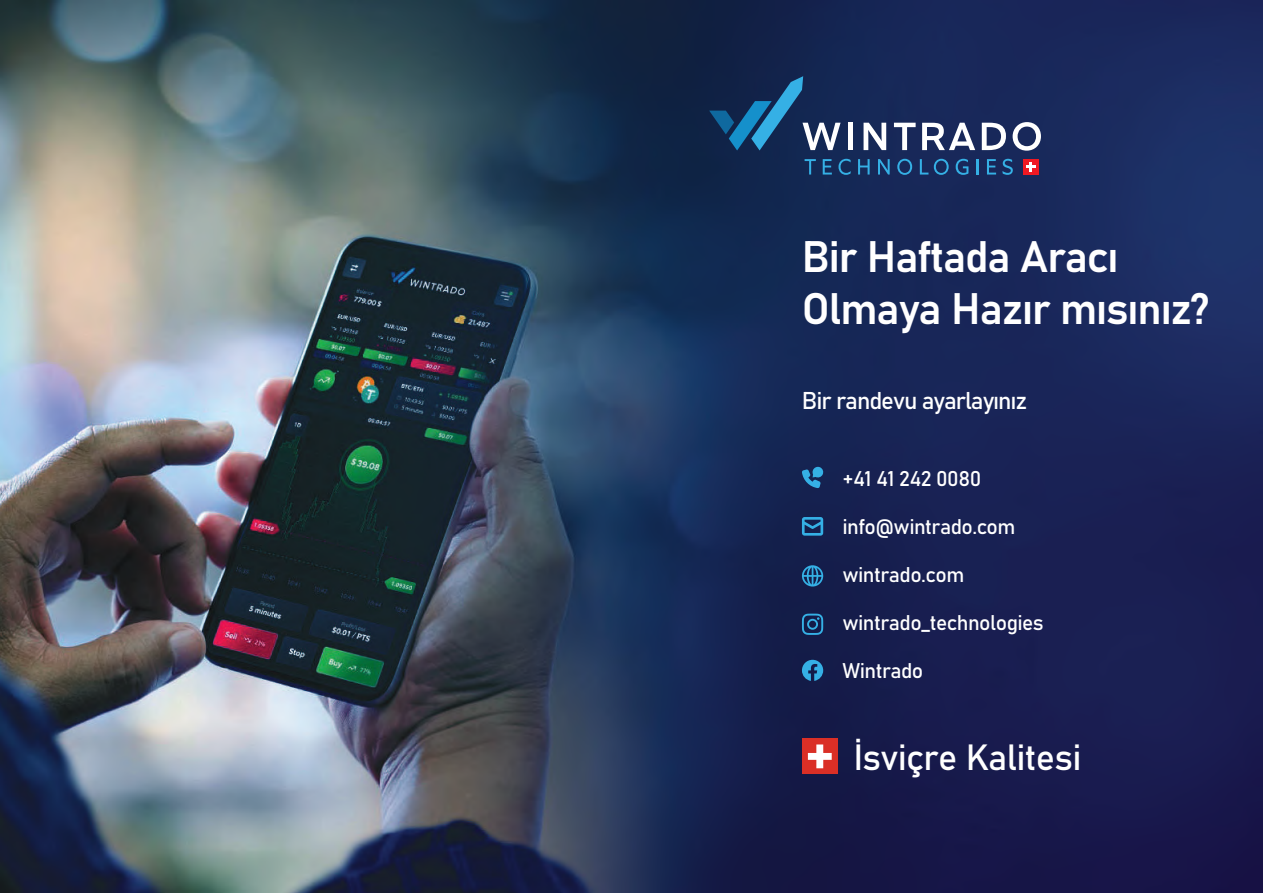
<style>
.page{position:relative;width:1263px;height:893px;background:#fff}
.page>*{position:absolute;margin:0;border:0;box-sizing:border-box;transform-origin:0 0}
.t1{font:43.5px/52.2px "Bahnschrift";letter-spacing:-.025em;color:#fff}
.t2{font:36px "Bahnschrift";letter-spacing:-.02em;color:#fff}
.t3{font:24px "Bahnschrift";letter-spacing:-.045em;color:#fff}
.t4{font:21px "Bahnschrift";letter-spacing:-.025em;color:#fff}
</style>
<div class="page">
<img style="left:0;top:0;width:1263px;height:893px">
<div style="left:848px;top:123px;width:5px;height:27px;background:#fff"></div>
<svg style="left:863px;top:123px;width:23px;height:27px"></svg>
<svg style="left:894px;top:123px;width:22px;height:27px"></svg>
<svg style="left:982px;top:123px;width:24px;height:27px"></svg>
<svg style="left:1012px;top:122px;width:29px;height:29px"></svg>
<svg style="left:922px;top:123px;width:53px;height:27px"></svg>
<svg style="left:804px;top:159px;width:12px;height:16px"></svg>
<svg style="left:823px;top:159px;width:9px;height:16px"></svg>
<svg style="left:838px;top:159px;width:13px;height:16px"></svg>
<svg style="left:858px;top:159px;width:12px;height:16px"></svg>
<svg style="left:878px;top:159px;width:12px;height:16px"></svg>
<svg style="left:897px;top:159px;width:15px;height:16px"></svg>
<svg style="left:920px;top:159px;width:8px;height:16px"></svg>
<svg style="left:934px;top:159px;width:15px;height:16px"></svg>
<svg style="left:956px;top:159px;width:12px;height:16px"></svg>
<svg style="left:976px;top:159px;width:2px;height:16px"></svg>
<svg style="left:987px;top:159px;width:9px;height:16px"></svg>
<svg style="left:1002px;top:159px;width:11px;height:16px"></svg>
<div style="left:1023px;top:159px;width:15px;height:16px;background:#ef1923"></div>
<svg style="left:1026px;top:162px;width:9px;height:10px"></svg>
<svg style="left:709px;top:76px;width:131px;height:74px;background:#204871"></svg>
<div style="left:802px;top:738px;width:36px;height:36px;background:#da2f26"></div>
<svg style="left:808px;top:744px;width:24px;height:24px"></svg>
<svg style="left:802px;top:467px;width:22px;height:21px"></svg>
<svg style="left:802px;top:517px;width:21px;height:19px"></svg>
<svg style="left:802px;top:565px;width:21px;height:21px"></svg>
<svg style="left:802px;top:614px;width:21px;height:21px"></svg>
<svg style="left:802px;top:660px;width:21px;height:21px"></svg>
<h1 class="t1" style="left:802px;top:228px;width:409px">Bir Haftada Aracı<br>Olmaya Hazır mısınız?</h1>
<p class="t3" style="left:802px;top:382px;width:227px">Bir randevu ayarlayınız</p>
<p class="t4" style="left:842px;top:463px;width:140px">+41 41 242 0080</p>
<p class="t4" style="left:842px;top:511px;width:175px">info@wintrado.com</p>
<p class="t4" style="left:842px;top:559px;width:123px">wintrado.com</p>
<p class="t4" style="left:842px;top:607px;width:203px">wintrado_technologies</p>
<p class="t4" style="left:842px;top:655px;width:82px">Wintrado</p>
<h2 class="t2" style="left:853px;top:730px;width:230px">İsviçre Kalitesi</h2>
</div>
